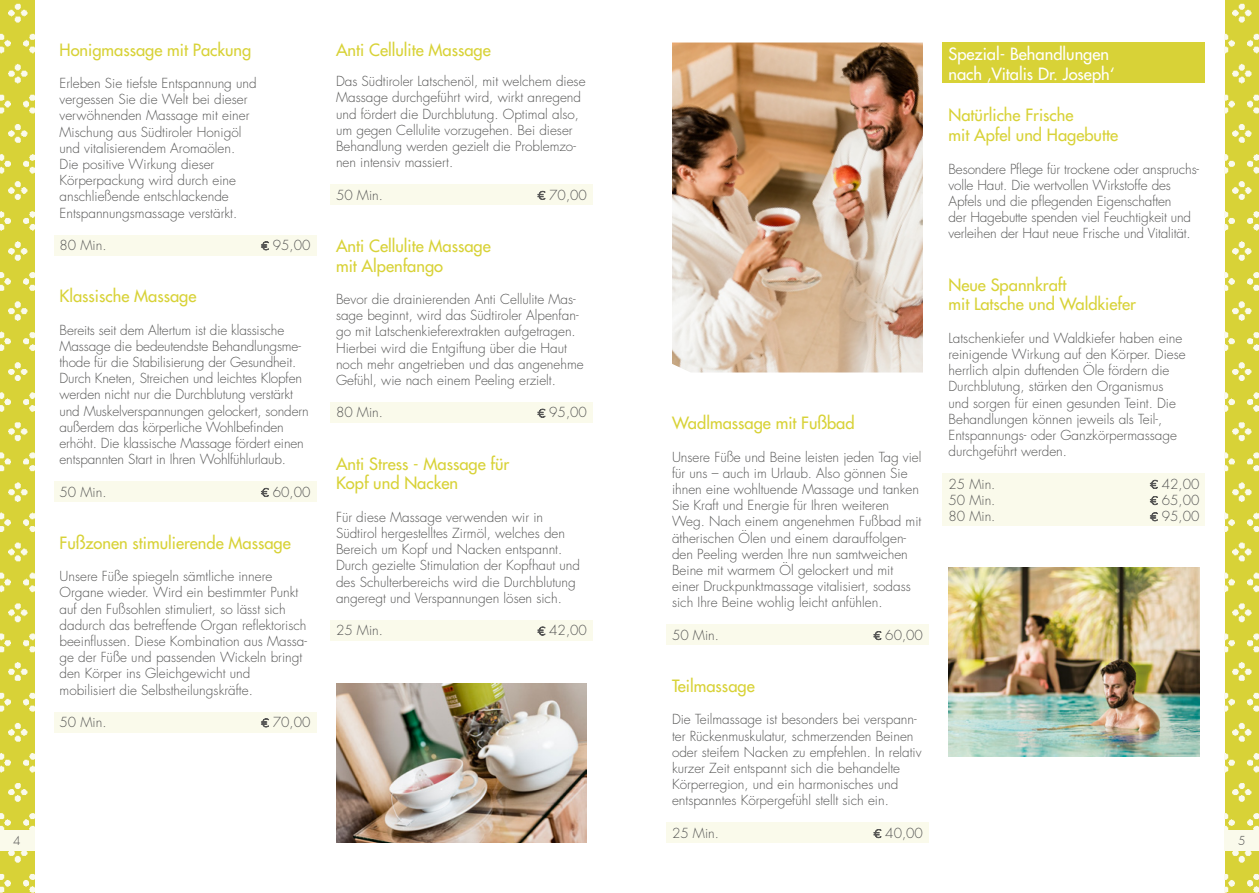
<style>
.page{position:relative;width:1259px;height:893px;background:#fff}
.page>*{position:absolute;margin:0;border:0;box-sizing:border-box;transform-origin:0 0}
.t1{font:16.5px/19.8px "Futura";color:#d8d237}
.t2{font:16.5px/19.8px "Futura";color:#fff}
.t3{font:300 13.5px/16.2px "Futura";color:#565655}
.t4{font:13.5px "Futura T Light";color:#565655}
</style>
<div class="page">
<div style="left:54px;top:235px;width:262px;height:20px;background:#fafaeb"></div>
<div style="left:54px;top:481px;width:262px;height:21px;background:#fafaeb"></div>
<div style="left:54px;top:712px;width:262px;height:20px;background:#fafaeb"></div>
<div style="left:330px;top:620px;width:263px;height:21px;background:#fafaeb"></div>
<div style="left:330px;top:184px;width:263px;height:20px;background:#fafaeb"></div>
<div style="left:330px;top:402px;width:263px;height:20px;background:#fafaeb"></div>
<div style="left:666px;top:624px;width:263px;height:20px;background:#fafaeb"></div>
<div style="left:942px;top:43px;width:263px;height:40px;background:#d8d237"></div>
<div style="left:942px;top:473px;width:263px;height:52px;background:#fafaeb"></div>
<div style="left:666px;top:822px;width:263px;height:21px;background:#fafaeb"></div>
<img style="left:336px;top:683px;width:251px;height:160px">
<img style="left:948px;top:568px;width:251px;height:188px">
<img style="left:1225px;top:0;width:34px;height:893px">
<div style="left:1225px;top:830px;width:34px;height:20px;background:#fafaeb"></div>
<img style="left:0;top:0;width:34px;height:893px">
<div style="left:0;top:830px;width:34px;height:20px;background:#fafaeb"></div>
<svg style="left:261px;top:242px;width:8px;height:8px"></svg>
<svg style="left:261px;top:488px;width:8px;height:9px"></svg>
<svg style="left:261px;top:719px;width:8px;height:8px"></svg>
<svg style="left:538px;top:191px;width:7px;height:9px"></svg>
<svg style="left:538px;top:409px;width:7px;height:8px"></svg>
<svg style="left:538px;top:627px;width:7px;height:8px"></svg>
<svg style="left:873px;top:631px;width:8px;height:9px"></svg>
<svg style="left:873px;top:829px;width:8px;height:9px"></svg>
<svg style="left:1150px;top:480px;width:7px;height:9px"></svg>
<svg style="left:1150px;top:496px;width:7px;height:9px"></svg>
<svg style="left:1150px;top:512px;width:7px;height:9px"></svg>
<img style="left:672px;top:43px;width:251px;height:329px">
<p class="t1" style="left:60px;top:39px;width:193px">Honigmassage mit Packung</p>
<p class="t3" style="left:60px;top:75px;width:199px">Erleben Sie tiefste Entspannung und vergessen Sie die Welt bei dieser verwöhnenden Massage mit einer<br>Mischung aus Südtiroler Honigöl und vitalisierendem Aromaölen.<br>Die positive Wirkung dieser<br>Körperpackung wird durch eine anschließende entschlackende<br>Entspannungsmassage verstärkt.</p>
<p class="t3" style="left:60px;top:237px;width:48px">80 Min.</p>
<p class="t3" style="left:273px;top:237px;width:39px">95,00</p>
<p class="t1" style="left:60px;top:286px;width:138px">Klassische Massage</p>
<p class="t3" style="left:60px;top:322px;width:251px">Bereits seit dem Altertum ist die klassische Massage die bedeutendste Behandlungsme&shy;thode für die Stabilisierung der Gesundheit.<br>Durch Kneten, Streichen und leichtes Klopfen werden nicht nur die Durchblutung verstärkt und Muskelverspannungen gelockert, sondern außerdem das körperliche Wohlbefinden erhöht. Die klassische Massage fördert einen entspannten Start in Ihren Wohlfühlurlaub.</p>
<p class="t3" style="left:60px;top:484px;width:48px">50 Min.</p>
<p class="t3" style="left:273px;top:484px;width:39px">60,00</p>
<p class="t1" style="left:60px;top:533px;width:233px">Fußzonen stimulierende Massage</p>
<p class="t3" style="left:60px;top:568px;width:249px">Unsere Füße spiegeln sämtliche innere Organe wieder. Wird ein bestimmter Punkt auf den Fußsohlen stimuliert, so lässt sich dadurch das betreffende Organ reflektorisch beeinflussen. Diese Kombination aus Massa&shy;ge der Füße und passenden Wickeln bringt den Körper ins Gleichgewicht und mobilisiert die Selbstheilungskräfte.</p>
<p class="t3" style="left:60px;top:714px;width:48px">50 Min.</p>
<p class="t3" style="left:273px;top:714px;width:39px">70,00</p>
<p class="t1" style="left:336px;top:39px;width:156px">Anti Cellulite Massage</p>
<p class="t3" style="left:336px;top:73px;width:251px">Das Südtiroler Latschenöl, mit welchem diese Massage durchgeführt wird, wirkt anregend und fördert die Durchblutung. Optimal also, um gegen Cellulite vorzugehen. Bei dieser Behandlung werden gezielt die Problemzo&shy;nen intensiv massiert.</p>
<p class="t3" style="left:336px;top:187px;width:48px">50 Min.</p>
<p class="t3" style="left:549px;top:187px;width:39px">70,00</p>
<p class="t1" style="left:336px;top:236px;width:156px">Anti Cellulite Massage mit Alpenfango</p>
<p class="t3" style="left:336px;top:291px;width:249px">Bevor die drainierenden Anti Cellulite Mas&shy;sage beginnt, wird das Südtiroler Alpenfan&shy;go mit Latschenkieferextrakten aufgetragen.<br>Hierbei wird die Entgiftung über die Haut noch mehr angetrieben und das angenehme Gefühl, wie nach einem Peeling erzielt.</p>
<p class="t3" style="left:336px;top:405px;width:48px">80 Min.</p>
<p class="t3" style="left:549px;top:405px;width:39px">95,00</p>
<p class="t1" style="left:336px;top:453px;width:175px">Anti Stress - Massage für<br>Kopf und Nacken</p>
<p class="t3" style="left:336px;top:509px;width:246px">Für diese Massage verwenden wir in Südtirol hergestelltes Zirmöl, welches den Bereich um Kopf und Nacken entspannt.<br>Durch gezielte Stimulation der Kopfhaut und des Schulterbereichs wird die Durchblutung angeregt und Verspannungen lösen sich.</p>
<p class="t3" style="left:336px;top:622px;width:48px">25 Min.</p>
<p class="t3" style="left:549px;top:622px;width:39px">42,00</p>
<p class="t2" style="left:948px;top:44px;width:167px">Spezial- Behandlungen nach ‚Vitalis Dr. Joseph‘</p>
<p class="t1" style="left:948px;top:105px;width:171px">Natürliche Frische<br>mit Apfel und Hagebutte</p>
<p class="t3" style="left:948px;top:161px;width:252px">Besondere Pflege für trockene oder anspruchs&shy;volle Haut. Die wertvollen Wirkstoffe des Apfels und die pflegenden Eigenschaften<br>der Hagebutte spenden viel Feuchtigkeit und verleihen der Haut neue Frische und Vitalität.</p>
<p class="t1" style="left:948px;top:274px;width:189px">Neue Spannkraft<br>mit Latsche und Waldkiefer</p>
<p class="t3" style="left:948px;top:330px;width:239px">Latschenkiefer und Waldkiefer haben eine reinigende Wirkung auf den Körper. Diese herrlich alpin duftenden Öle fördern die Durchblutung, stärken den Organismus und sorgen für einen gesunden Teint. Die Behandlungen können jeweils als Teil-, Entspannungs- oder Ganzkörpermassage durchgeführt werden.</p>
<p class="t3" style="left:948px;top:476px;width:48px">25 Min.</p>
<p class="t3" style="left:1161px;top:476px;width:39px">42,00</p>
<p class="t3" style="left:948px;top:492px;width:48px">50 Min.</p>
<p class="t3" style="left:1161px;top:492px;width:39px">65,00</p>
<p class="t3" style="left:948px;top:508px;width:48px">80 Min.</p>
<p class="t3" style="left:1161px;top:508px;width:39px">95,00</p>
<p class="t1" style="left:672px;top:413px;width:184px">Wadlmassage mit Fußbad</p>
<p class="t3" style="left:672px;top:449px;width:251px">Unsere Füße und Beine leisten jeden Tag viel für uns – auch im Urlaub. Also gönnen Sie ihnen eine wohltuende Massage und tanken Sie Kraft und Energie für Ihren weiteren Weg. Nach einem angenehmen Fußbad mit ätherischen Ölen und einem darauffolgen&shy;den Peeling werden Ihre nun samtweichen Beine mit warmem Öl gelockert und mit einer Druckpunktmassage vitalisiert, sodass sich Ihre Beine wohlig leicht anfühlen.</p>
<p class="t3" style="left:672px;top:627px;width:48px">50 Min.</p>
<p class="t3" style="left:885px;top:627px;width:39px">60,00</p>
<p class="t1" style="left:672px;top:676px;width:84px">Teilmassage</p>
<p class="t3" style="left:672px;top:711px;width:251px">Die Teilmassage ist besonders bei verspann&shy;ter Rückenmuskulatur, schmerzenden Beinen oder steifem Nacken zu empfehlen. In relativ kurzer Zeit entspannt sich die behandelte Körperregion, und ein harmonisches und entspanntes Körpergefühl stellt sich ein.</p>
<p class="t3" style="left:672px;top:825px;width:48px">25 Min.</p>
<p class="t3" style="left:885px;top:825px;width:39px">40,00</p>
<p class="t4" style="left:13px;top:833px;width:9px">4</p>
<p class="t4" style="left:1238px;top:833px;width:9px">5</p>
</div>
